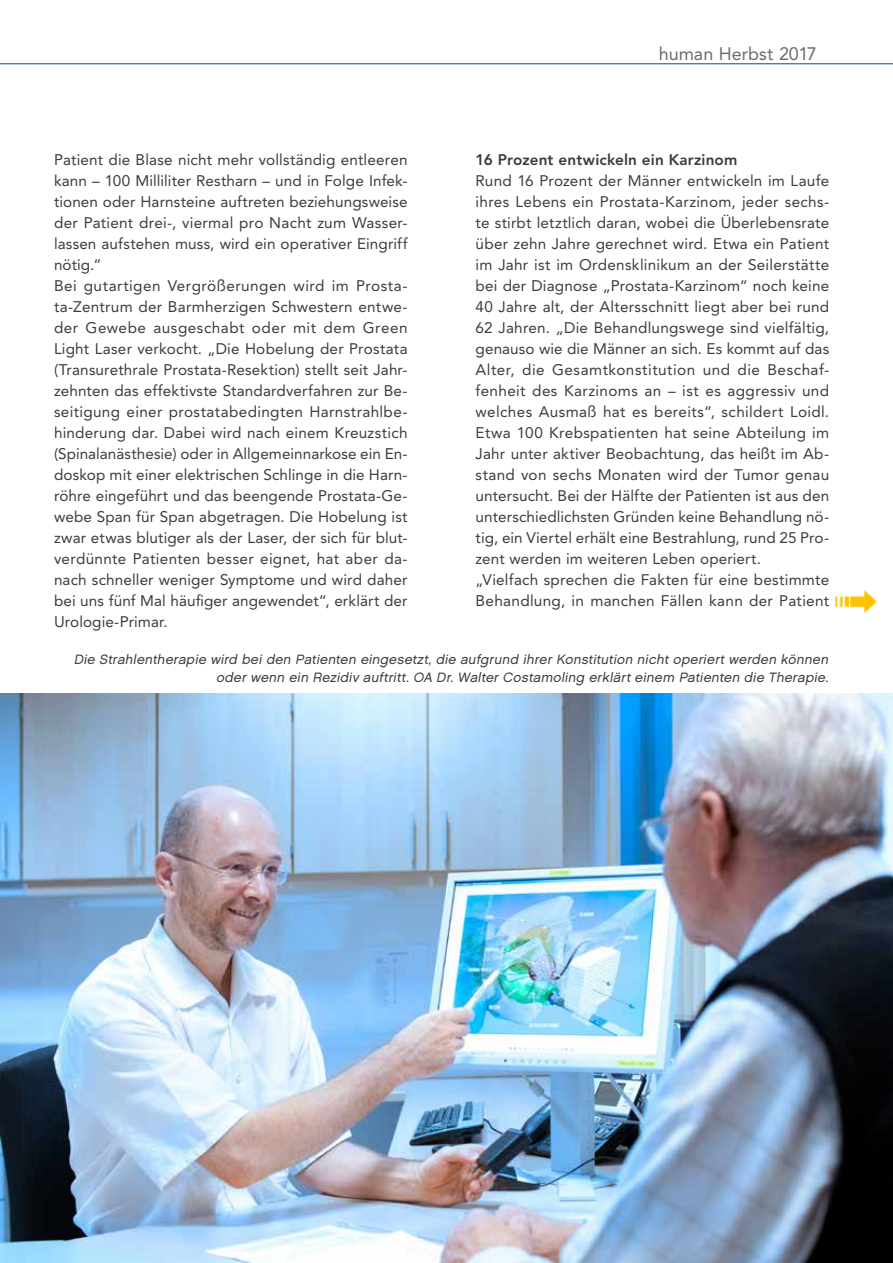
<style>
.page{position:relative;width:893px;height:1263px;background:#fff}
.page>*{position:absolute;margin:0;border:0;box-sizing:border-box;transform-origin:0 0}
.t1{font:18px "Avenir LT Std";color:#6b6b6a}
.t2{font:15.3px/21px "Avenir LT Std";letter-spacing:.01em;color:#3c3c3b}
.t3{font:800 15.3px "Avenir LT Std";letter-spacing:.01em;color:#3c3c3b}
.t4{font:italic 13.5px/18px "Chalet London Nineteen Sixty";color:#3c3c3b;text-align:right}
</style>
<div class="page">
<hr style="left:0;top:64px;width:893px;height:1px;background:#005094">
<img style="left:0;top:693px;width:893px;height:570px">
<img style="left:835px;top:591px;width:42px;height:21px">
<p class="t1" style="left:659px;top:43px;width:160px">human Herbst 2017</p>
<p class="t2" style="left:54px;top:149px;width:355px">Patient die Blase nicht mehr vollständig entleeren kann – 100 Milliliter Restharn – und in Folge Infek&shy;tionen oder Harnsteine auftreten beziehungsweise der Patient drei-, viermal pro Nacht zum Wasser&shy;lassen aufstehen muss, wird ein operativer Eingriff nötig.“<br>Bei gutartigen Vergrößerungen wird im Prosta&shy;ta-Zentrum der Barmherzigen Schwestern entwe&shy;der Gewebe ausgeschabt oder mit dem Green Light Laser verkocht. „Die Hobelung der Prostata (Transurethrale Prostata-Resektion) stellt seit Jahr&shy;zehnten das effektivste Standardverfahren zur Be&shy;seitigung einer prostatabedingten Harnstrahlbe&shy;hinderung dar. Dabei wird nach einem Kreuzstich (Spinalanästhesie) oder in Allgemeinnarkose ein En&shy;doskop mit einer elektrischen Schlinge in die Harn&shy;röhre eingeführt und das beengende Prostata-Ge&shy;webe Span für Span abgetragen. Die Hobelung ist zwar etwas blutiger als der Laser, der sich für blut&shy;verdünnte Patienten besser eignet, hat aber da&shy;nach schneller weniger Symptome und wird daher bei uns fünf Mal häufiger angewendet“, erklärt der Urologie-Primar.</p>
<p class="t3" style="left:476px;top:150px;width:263px">16 Prozent entwickeln ein Karzinom</p>
<p class="t2" style="left:476px;top:170px;width:355px">Rund 16 Prozent der Männer entwickeln im Laufe ihres Lebens ein Prostata-Karzinom, jeder sechs&shy;te stirbt letztlich daran, wobei die Überlebensrate über zehn Jahre gerechnet wird. Etwa ein Patient im Jahr ist im Ordensklinikum an der Seilerstätte bei der Diagnose „Prostata-Karzinom“ noch keine 40 Jahre alt, der Altersschnitt liegt aber bei rund 62 Jahren. „Die Behandlungswege sind vielfältig, genauso wie die Männer an sich. Es kommt auf das Alter, die Gesamtkonstitution und die Beschaf&shy;fenheit des Karzinoms an – ist es aggressiv und welches Ausmaß hat es bereits“, schildert Loidl.<br>Etwa 100 Krebspatienten hat seine Abteilung im Jahr unter aktiver Beobachtung, das heißt im Ab&shy;stand von sechs Monaten wird der Tumor genau untersucht. Bei der Hälfte der Patienten ist aus den unterschiedlichsten Gründen keine Behandlung nö&shy;tig, ein Viertel erhält eine Bestrahlung, rund 25 Pro&shy;zent werden im weiteren Leben operiert.<br>„Vielfach sprechen die Fakten für eine bestimmte Behandlung, in manchen Fällen kann der Patient</p>
<p class="t4" style="left:74px;top:650px;width:759px">Die Strahlentherapie wird bei den Patienten eingesetzt, die aufgrund ihrer Konstitution nicht operiert werden können oder wenn ein Rezidiv auftritt. OA Dr. Walter Costamoling erklärt einem Patienten die Therapie.</p>
</div>
